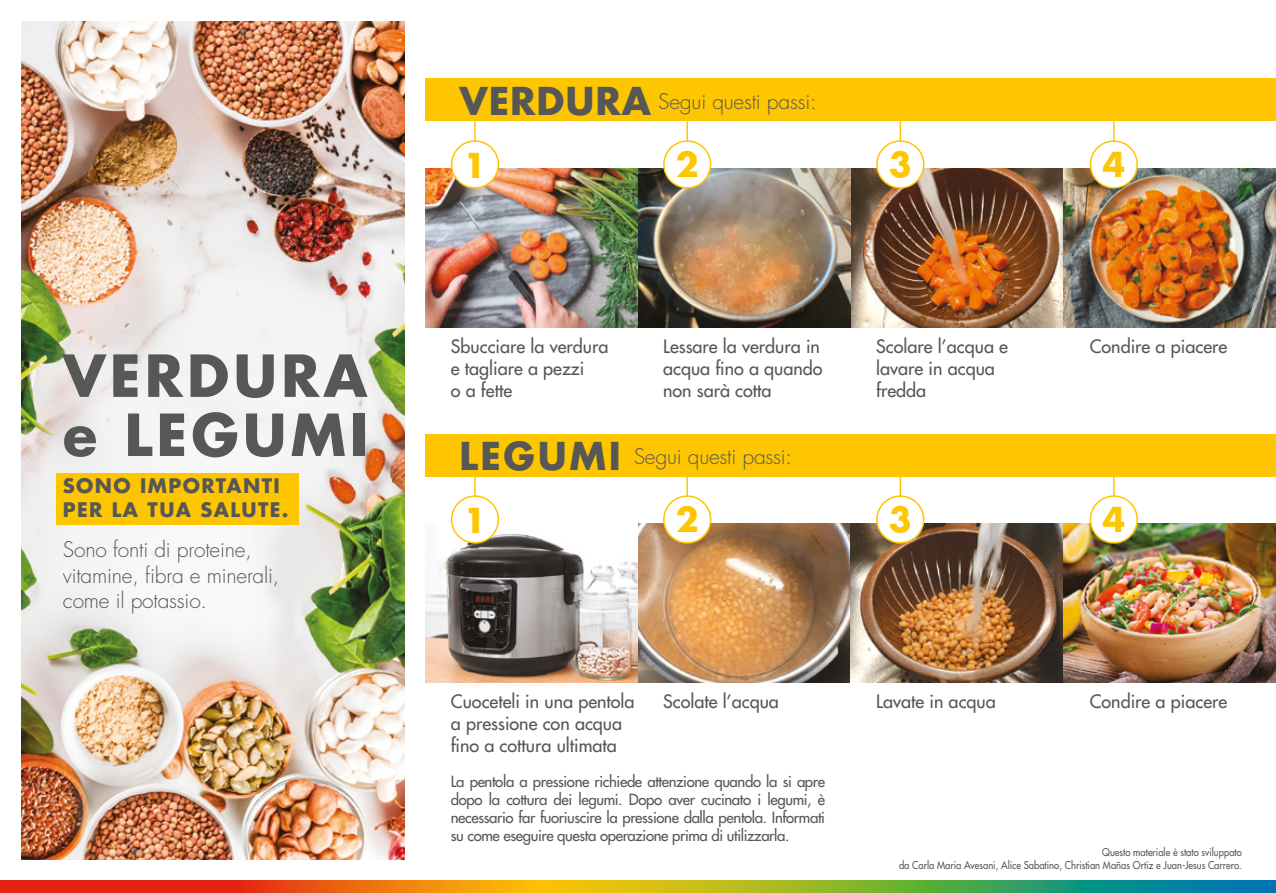
<style>
.page{position:relative;width:1276px;height:893px;background:#fff}
.page>*{position:absolute;margin:0;border:0;box-sizing:border-box;transform-origin:0 0}
.t1{font:700 56.4px/59.1px "Futura Std";letter-spacing:.07em;color:#575756}
.t2{font:700 37.35px "Futura Std";letter-spacing:.025em;color:#575756}
.t3{font:700 33.45px "Futura Std";color:#fdc600}
.t4{font:300 21px/25.2px "Futura Std";letter-spacing:-.01em;color:#575756}
.t5{font:700 19.5px/24px "Futura Std";letter-spacing:.07em;color:#575756}
.t6{font:500 18px/21.6px "Futura Std";color:#575756}
.t7{font:500 15px/18px "Futura Std";letter-spacing:-.025em;color:#575756;text-align:justify}
.t8{font:500 10.5px/12.6px "Futura Std";color:#575756;text-align:right;scale:.9 1}
.s1{font-weight:700;font-size:37.35px}
</style>
<div class="page">
<svg style="left:0;top:880px;width:1276px;height:13px;background:#a18332"></svg>
<img style="left:21px;top:21px;width:383px;height:838px">
<img style="left:425px;top:168px;width:851px;height:160px">
<img style="left:425px;top:524px;width:213px;height:159px">
<img style="left:638px;top:523px;width:638px;height:160px">
<div style="left:425px;top:79px;width:851px;height:42px;background:#fdc600"></div>
<div style="left:56px;top:473px;width:243px;height:51px;background:#fdc600"></div>
<div style="left:664px;top:141px;width:46px;height:47px;background:#fff;border-radius:50%"></div>
<div style="left:663px;top:140px;width:48px;height:49px;border:2px solid #fdc600;border-radius:50%"></div>
<div style="left:451px;top:141px;width:47px;height:47px;background:#fff;border-radius:50%"></div>
<div style="left:451px;top:140px;width:48px;height:49px;border:2px solid #fdc600;border-radius:50%"></div>
<div style="left:877px;top:141px;width:46px;height:47px;background:#fff;border-radius:50%"></div>
<div style="left:876px;top:140px;width:48px;height:49px;border:2px solid #fdc600;border-radius:50%"></div>
<div style="left:1090px;top:141px;width:47px;height:47px;background:#fff;border-radius:50%"></div>
<div style="left:1089px;top:140px;width:49px;height:49px;border:2px solid #fdc600;border-radius:50%"></div>
<hr style="left:474px;top:121px;width:2px;height:21px;background:#fdc600">
<hr style="left:686px;top:121px;width:2px;height:21px;background:#fdc600">
<hr style="left:899px;top:121px;width:2px;height:21px;background:#fdc600">
<svg style="left:1113px;top:121px;width:1px;height:21px"></svg>
<div style="left:664px;top:496px;width:46px;height:47px;background:#fff;border-radius:50%"></div>
<div style="left:663px;top:495px;width:48px;height:49px;border:2px solid #fdc600;border-radius:50%"></div>
<div style="left:451px;top:496px;width:47px;height:47px;background:#fff;border-radius:50%"></div>
<div style="left:451px;top:495px;width:48px;height:49px;border:2px solid #fdc600;border-radius:50%"></div>
<div style="left:877px;top:496px;width:46px;height:47px;background:#fff;border-radius:50%"></div>
<div style="left:876px;top:495px;width:48px;height:49px;border:2px solid #fdc600;border-radius:50%"></div>
<div style="left:1090px;top:496px;width:47px;height:47px;background:#fff;border-radius:50%"></div>
<div style="left:1089px;top:495px;width:49px;height:49px;border:2px solid #fdc600;border-radius:50%"></div>
<hr style="left:474px;top:476px;width:2px;height:21px;background:#fdc600">
<hr style="left:686px;top:476px;width:2px;height:21px;background:#fdc600">
<hr style="left:899px;top:476px;width:2px;height:21px;background:#fdc600">
<svg style="left:1113px;top:476px;width:1px;height:21px"></svg>
<div style="left:425px;top:434px;width:851px;height:42px;background:#fdc600"></div>
<h1 class="t1" style="left:63px;top:345px;width:307px">VERDURA e LEGUMI</h1>
<p class="t5" style="left:63px;top:473px;width:227px">SONO IMPORTANTI<br>PER LA TUA SALUTE.</p>
<p class="t4" style="left:63px;top:538px;width:218px">Sono fonti di proteine, vitamine, fibra e minerali, come il potassio.</p>
<h2 class="t2" style="left:459px;top:76px;width:193px">VERDURA</h2>
<p class="t4" style="left:658px;top:89px;width:160px">Segui questi passi:</p>
<h3 class="t3" style="left:676px;top:142px;width:24px">2</h3>
<h3 class="t3" style="left:463px;top:143px;width:24px">1</h3>
<h3 class="t3" style="left:889px;top:142px;width:24px">3</h3>
<h3 class="t3" style="left:1102px;top:142px;width:24px">4</h3>
<p class="t6" style="left:451px;top:336px;width:159px">Sbucciare la verdura e tagliare a pezzi<br>o a fette</p>
<p class="t6" style="left:663px;top:336px;width:161px">Lessare la verdura in acqua fino a quando non sarà cotta</p>
<p class="t6" style="left:876px;top:336px;width:133px">Scolare l’acqua e lavare in acqua fredda</p>
<p class="t6" style="left:1089px;top:336px;width:139px">Condire a piacere</p>
<p class="t4" style="left:459px;top:444px;width:334px"><span class="s1">LEGUMI</span> Segui questi passi:</p>
<h3 class="t3" style="left:463px;top:498px;width:24px">1</h3>
<h3 class="t3" style="left:889px;top:497px;width:24px">3</h3>
<h3 class="t3" style="left:1102px;top:497px;width:24px">4</h3>
<h3 class="t3" style="left:676px;top:497px;width:24px">2</h3>
<p class="t6" style="left:451px;top:691px;width:185px">Cuoceteli in una pentola a pressione con acqua fino a cottura ultimata</p>
<p class="t6" style="left:663px;top:691px;width:117px">Scolate l’acqua</p>
<p class="t6" style="left:876px;top:691px;width:121px">Lavate in acqua</p>
<p class="t6" style="left:1089px;top:691px;width:139px">Condire a piacere</p>
<p class="t7" style="left:451px;top:772px;width:376px">La pentola a pressione richiede attenzione quando la si apre dopo la cottura dei legumi. Dopo aver cucinato i legumi, è necessario far fuoriuscire la pressione dalla pentola. Informati su come eseguire questa operazione prima di utilizzarla.</p>
<p class="t8" style="left:899px;top:846px;width:382px">Questo materiale è stato sviluppato<br>da Carla Maria Avesani, Alice Sabatino, Christian Mañas Ortiz e Juan-Jesus Carrero.</p>
</div>
